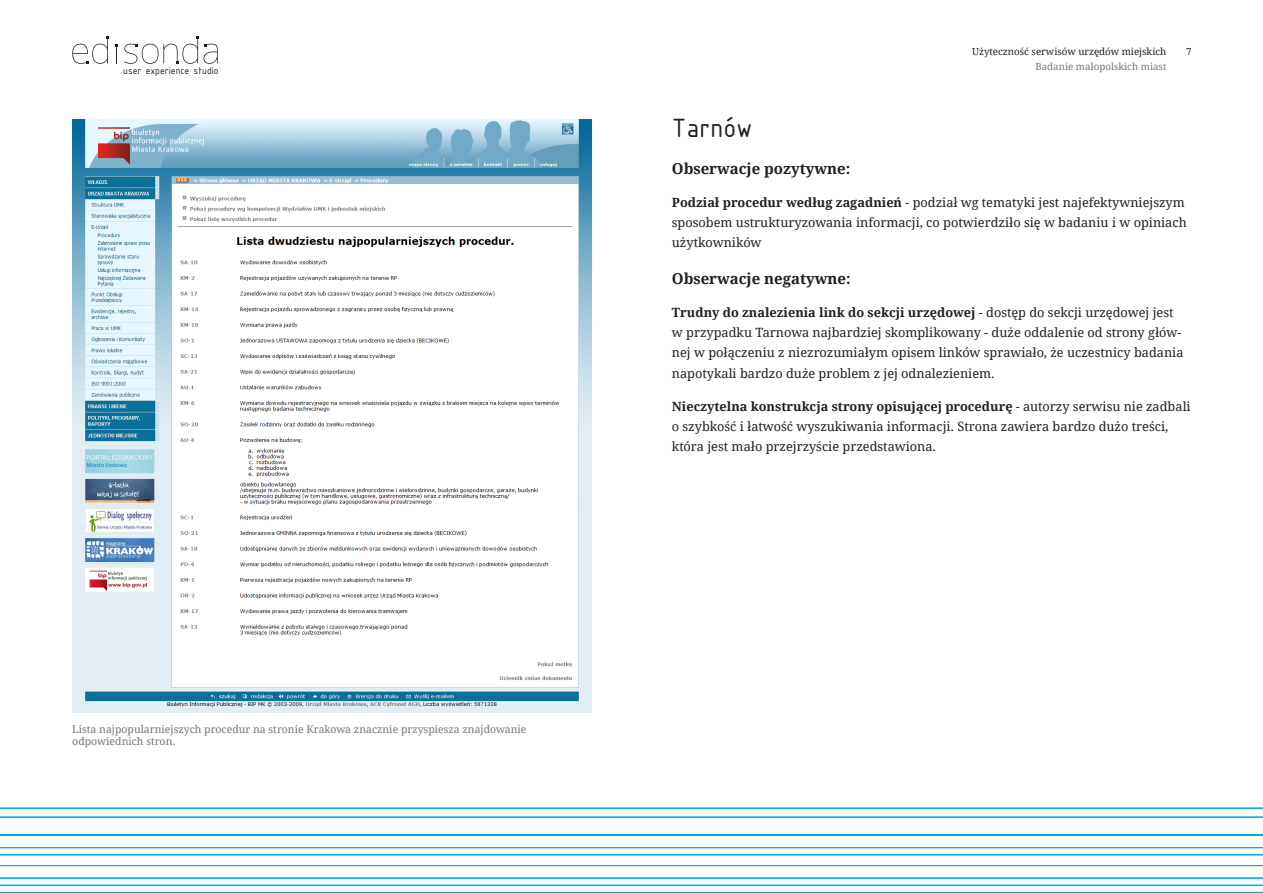
<style>
.page{position:relative;width:1263px;height:893px;background:#fff}
.page>*{position:absolute;margin:0;border:0;box-sizing:border-box;transform-origin:0 0}
.t1{font:28.5px "ISOCPEUR";color:#231f20}
.t2{font:700 15px "Droid Serif";color:#231f20}
.t3{font:12.75px/20.2px "Droid Serif";color:#231f20}
.t4{font:10.5px/12.6px "Droid Serif";color:#76787b}
.t5{font:10.5px "ISOCPEUR";color:#231f20}
.t6{font:9.75px "Droid Serif";color:#231f20}
.t7{font:9.75px "Droid Serif";color:#76787b}
.s1{font-weight:700}
</style>
<div class="page">
<hr style="left:0;top:808px;width:1263px;height:1px;background:#00aeef">
<hr style="left:0;top:817px;width:1263px;height:1px;background:#00aeef">
<hr style="left:0;top:847px;width:1263px;height:1px;background:#00aeef">
<hr style="left:0;top:834px;width:1263px;height:2px;background:#00aeef">
<hr style="left:0;top:865px;width:1263px;height:1px;background:#00aeef">
<hr style="left:0;top:877px;width:1263px;height:2px;background:#00aeef">
<hr style="left:0;top:885px;width:1263px;height:1px;background:#00aeef">
<hr style="left:0;top:892px;width:1263px;height:1px;background:#00aeef">
<hr style="left:0;top:854px;width:1263px;height:1px;background:#00aeef">
<svg style="left:72px;top:36px;width:37px;height:28px"></svg>
<svg style="left:115px;top:44px;width:3px;height:19px"></svg>
<svg style="left:124px;top:36px;width:94px;height:28px"></svg>
<img style="left:72px;top:119px;width:519px;height:593px">
<p class="t5" style="left:123px;top:64px;width:97px">user experience studio</p>
<p class="t4" style="left:72px;top:723px;width:456px">Lista najpopularniejszych procedur na stronie Krakowa znacznie przyspiesza znajdowanie odpowiednich stron.</p>
<p class="t6" style="left:972px;top:46px;width:196px">Użyteczność serwisów urzędów miejskich</p>
<p class="t7" style="left:1035px;top:60px;width:133px">Badanie małopolskich miast</p>
<p class="t6" style="left:1186px;top:46px;width:7px">7</p>
<h1 class="t1" style="left:672px;top:110px;width:82px">Tarnów</h1>
<p class="t2" style="left:672px;top:159px;width:180px">Obserwacje pozytywne:</p>
<p class="t3" style="left:672px;top:192px;width:516px"><span class="s1">Podział procedur według zagadnień</span> - podział wg tematyki jest najefektywniejszym sposobem ustrukturyzowania informacji, co potwierdziło się w badaniu i w opiniach użytkowników</p>
<p class="t2" style="left:672px;top:269px;width:180px">Obserwacje negatywne:</p>
<p class="t3" style="left:672px;top:302px;width:513px"><span class="s1">Trudny do znalezienia link do sekcji urzędowej</span> - dostęp do sekcji urzędowej jest w przypadku Tarnowa najbardziej skomplikowany - duże oddalenie od strony głów&shy;nej w połączeniu z niezrozumiałym opisem linków sprawiało, że uczestnicy badania napotykali bardzo duże problem z jej odnalezieniem.</p>
<p class="t3" style="left:672px;top:396px;width:520px"><span class="s1">Nieczytelna konstrukcja strony opisującej procedurę</span> - autorzy serwisu nie zadbali o szybkość i łatwość wyszukiwania informacji. Strona zawiera bardzo dużo treści, która jest mało przejrzyście przedstawiona.</p>
</div>
